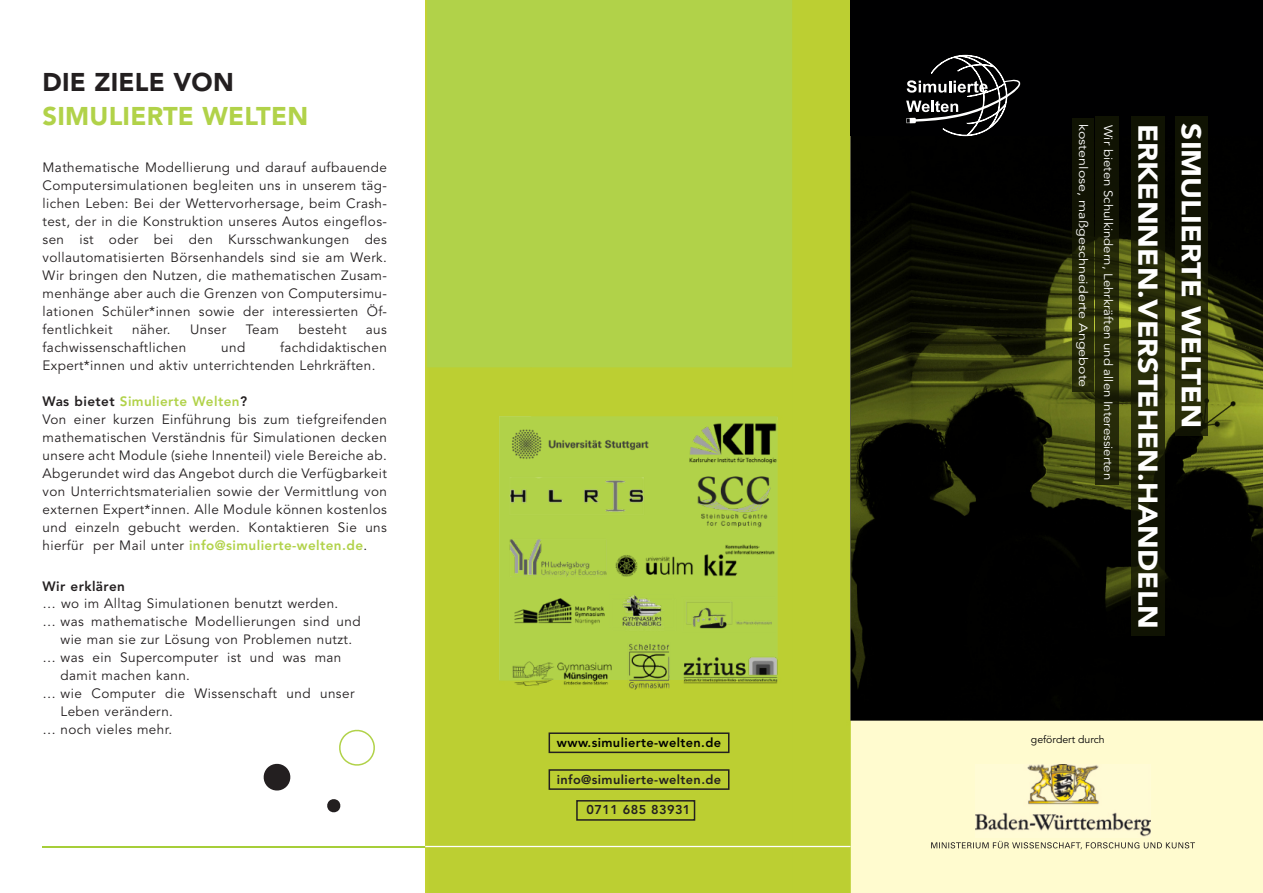
<style>
.page{position:relative;width:1263px;height:893px;background:#fff}
.page>*{position:absolute;margin:0;border:0;box-sizing:border-box;transform-origin:0 0}
.t1{font:900 27px "Avenir LT Pro";color:#fff;scale:1.08 1}
.t2{font:900 27px "Avenir LT Pro";color:#fff;scale:1.1 1}
.t3{font:900 27px "Avenir LT Pro";color:#fff}
.t4{font:900 25.5px "Avenir LT Pro";letter-spacing:.01em;color:#b1d249}
.t5{font:900 25.5px "Avenir LT Pro";letter-spacing:.01em;color:#231f20}
.t6{font:13.5px/18px "Avenir LT Pro";letter-spacing:.03em;color:#231f20}
.t7{font:800 13.5px "Avenir LT Pro";letter-spacing:.03em;color:#231f20}
.t8{font:800 12.75px "Avenir LT Pro";letter-spacing:.03em;color:#231f20}
.t9{font:800 12.75px "Avenir LT Pro";letter-spacing:.03em;color:#000001}
.t10{font:12.6px "Avenir LT Pro";letter-spacing:.06em;color:#fff}
.t11{font:12px "Avenir LT Pro";color:#fff;scale:1.1 1}
.t12{font:12px "Avenir LT Pro";color:#fff;scale:1.19 1}
.t13{font:10.5px "Avenir LT Pro";color:#000001}
.s1{font-weight:800}
.s2{font-weight:800;color:#b1d249}
</style>
<div class="page">
<div style="left:427px;top:0;width:424px;height:893px;background:#b1d249"></div>
<hr style="left:43px;top:846px;width:383px;height:1px;background:#a6ce39">
<img style="left:426px;top:0;width:1px;height:893px">
<div style="left:792px;top:0;width:60px;height:893px;background:#bccf32"></div>
<div style="left:427px;top:367px;width:104px;height:526px;background:#bccf32"></div>
<img style="left:531px;top:367px;width:262px;height:53px">
<div style="left:741px;top:420px;width:52px;height:473px;background:#bccf32"></div>
<div style="left:531px;top:697px;width:210px;height:196px;background:#bccf32"></div>
<img style="left:852px;top:135px;width:411px;height:586px">
<div style="left:850px;top:0;width:413px;height:135px;background:#000001"></div>
<img style="left:1175px;top:117px;width:33px;height:318px">
<img style="left:1131px;top:117px;width:33px;height:518px">
<img style="left:1095px;top:117px;width:24px;height:367px">
<img style="left:1072px;top:118px;width:21px;height:273px">
<svg style="left:906px;top:55px;width:119px;height:81px"></svg>
<div style="left:851px;top:721px;width:412px;height:172px;background:#fffbcf"></div>
<img style="left:975px;top:765px;width:175px;height:72px">
<svg style="left:931px;top:841px;width:264px;height:8px;background:#cbc7a6"></svg>
<svg style="left:339px;top:729px;width:36px;height:37px"></svg>
<svg style="left:327px;top:799px;width:14px;height:14px"></svg>
<svg style="left:263px;top:763px;width:28px;height:28px"></svg>
<div style="left:576px;top:800px;width:119px;height:21px;border:2px solid #231f20"></div>
<div style="left:549px;top:769px;width:180px;height:21px;border:2px solid #231f20"></div>
<div style="left:549px;top:732px;width:180px;height:21px;border:2px solid #231f20"></div>
<hr style="left:425px;top:846px;width:425px;height:1px;background:#fff">
<img style="left:494px;top:421px;width:290px;height:276px">
<h2 class="t5" style="left:43px;top:72px;width:193px">DIE ZIELE VON</h2>
<h2 class="t4" style="left:43px;top:105px;width:267px">SIMULIERTE WELTEN</h2>
<p class="t6" style="left:43px;top:159px;width:346px;text-align:justify">Mathematische Modellierung und darauf aufbauende Computersimulationen begleiten uns in unserem täg&shy;lichen Leben: Bei der Wettervorhersage, beim Crash&shy;test, der in die Konstruktion unseres Autos eingeflos&shy;sen ist oder bei den Kursschwankungen des vollautomatisierten Börsenhandels sind sie am Werk.<br>Wir bringen den Nutzen, die mathematischen Zusam&shy;menhänge aber auch die Grenzen von Computersimu&shy;lationen Schüler*innen sowie der interessierten Öf&shy;fentlichkeit</p>
<p class="t6" style="left:132px;top:321px;width:40px">näher.</p>
<p class="t6" style="left:190px;top:321px;width:38px">Unser</p>
<p class="t6" style="left:246px;top:321px;width:35px">Team</p>
<p class="t6" style="left:299px;top:321px;width:49px">besteht</p>
<p class="t6" style="left:366px;top:321px;width:23px">aus</p>
<p class="t6" style="left:43px;top:339px;width:145px">fachwissenschaftlichen</p>
<p class="t6" style="left:221px;top:339px;width:26px">und</p>
<p class="t6" style="left:43px;top:339px;width:346px;text-indent:238px">fachdidaktischen<br>Expert*innen und aktiv unterrichtenden Lehrkräften.</p>
<p class="t6" style="left:43px;top:393px;width:346px"><span class="s1">Was bietet</span> <span class="s2">Simulierte Welten</span><span class="s1">?<br></span>Von einer kurzen Einführung bis zum tiefgreifenden mathematischen Verständnis für Simulationen decken unsere acht Module (siehe Innenteil) viele Bereiche ab.<br>Abgerundet wird das Angebot durch die Verfügbarkeit von Unterrichtsmaterialien sowie der Vermittlung von externen Expert*innen. Alle Module können kostenlos und einzeln gebucht werden. Kontaktieren Sie uns hierfür per Mail unter <span class="s2">info@simulierte-welten.de</span>.</p>
<p class="t7" style="left:43px;top:581px;width:84px">Wir erklären</p>
<p class="t6" style="left:43px;top:595px;width:297px">… wo im Alltag Simulationen benutzt werden.</p>
<p class="t6" style="left:43px;top:613px;width:320px">… was mathematische Modellierungen sind und</p>
<p class="t6" style="left:61px;top:631px;width:293px">wie man sie zur Lösung von Problemen nutzt.</p>
<p class="t6" style="left:43px;top:649px;width:300px">… was ein Supercomputer ist und was man</p>
<p class="t6" style="left:61px;top:667px;width:131px">damit machen kann.</p>
<p class="t6" style="left:43px;top:685px;width:313px">… wie Computer die Wissenschaft und unser</p>
<p class="t6" style="left:61px;top:703px;width:114px">Leben verändern.</p>
<p class="t6" style="left:43px;top:721px;width:131px">… noch vieles mehr.</p>
<p class="t11" style="left:1113px;top:125px;width:325px;rotate:90deg">Wir bieten Schulkindern, Lehrkräften und allen Interessierten</p>
<h1 class="t1" style="left:1159px;top:124px;width:469px;rotate:90deg">ERKENNEN.VERSTEHEN.HANDELN</h1>
<h1 class="t2" style="left:1202px;top:123px;width:278px;rotate:90deg">SIMULIERTE WELTEN</h1>
<p class="t10" style="left:1088px;top:124px;width:307px;rotate:90deg">ein kostenloses, modular aufgebautes Paket an</p>
<p class="t12" style="left:1088px;top:124px;width:223px;rotate:90deg">kostenlose, maßgeschneiderte Angebote</p>
<p class="t10" style="left:1113px;top:125px;width:365px;rotate:90deg">Wir bieten Schülern, Lehrern und interessierten Bürgern</p>
<h1 class="t3" style="left:1202px;top:310px;width:29px;rotate:90deg">W</h1>
<p class="t9" style="left:557px;top:737px;width:166px">www.simulierte-welten.de</p>
<p class="t13" style="left:1031px;top:735px;width:75px">gefördert durch</p>
<p class="t8" style="left:557px;top:775px;width:166px">info@simulierte-welten.de</p>
<p class="t8" style="left:586px;top:804px;width:105px">0711 685 83931</p>
</div>
